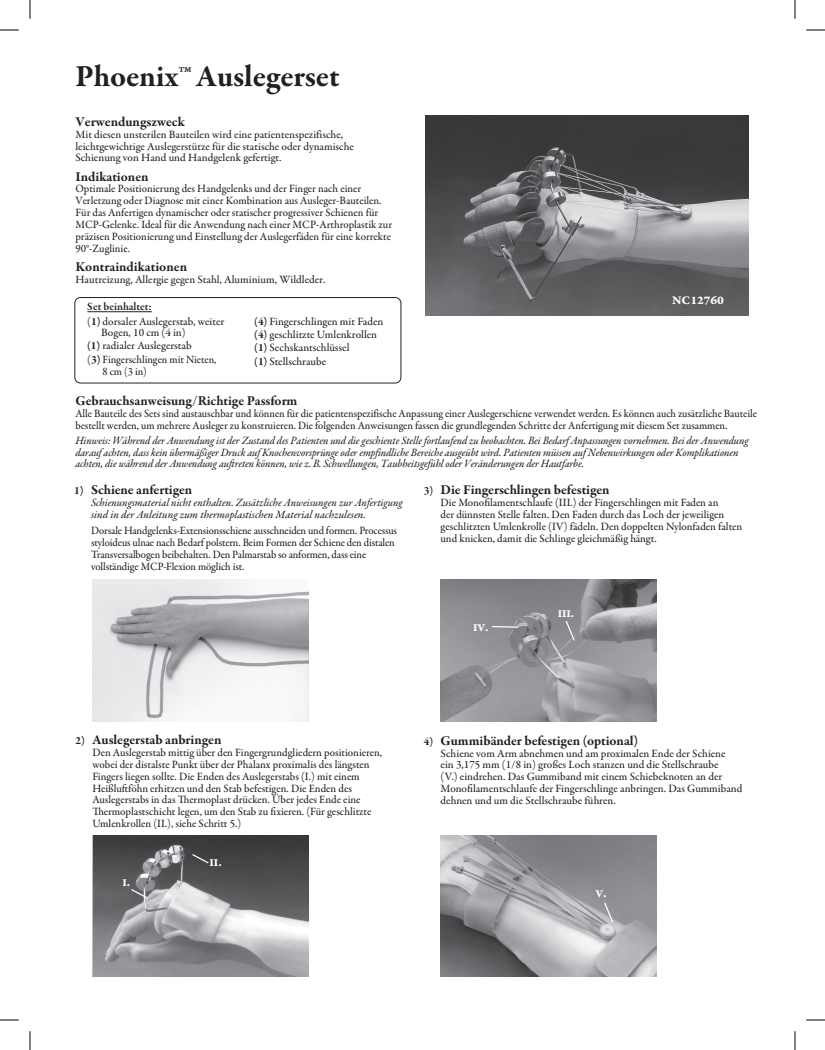
<style>
.page{position:relative;width:825px;height:1050px;background:#fff}
.page>*{position:absolute;margin:0;border:0;box-sizing:border-box;transform-origin:0 0}
.t1{font:700 31.25px "Garamond Premr Pro";letter-spacing:-.005em;color:#231f20}
.t2{font:700 13.75px "Garamond Premr Pro";letter-spacing:-.005em;color:#231f20}
.t3{font:12.5px "Garamond Premr Pro Bd Capt";letter-spacing:-.005em;color:#fff}
.t4{font:500 11.25px/11.9px "Garamond Premr Pro";color:#231f20}
.t5{font:11.25px/11.9px "Garamond Premr Pro Med It";letter-spacing:-.01em;color:#231f20;scale:.95 1}
.t6{font:500 11.25px/11.9px "Garamond Premr Pro";color:#231f20;scale:.95 1}
.t7{font:600 11.25px "Garamond Premr Pro";color:#231f20}
.t8{font:11.25px "Garamond Premr Pro Bd Capt";letter-spacing:-.005em;color:#fff}
.s1{font-weight:700}
.s2{font-size:11.25px}
</style>
<div class="page">
<div style="left:75px;top:297px;width:326px;height:86px;border:1px solid #231f20;border-radius:6px"></div>
<img style="left:426px;top:116px;width:322px;height:200px">
<img style="left:92px;top:580px;width:216px;height:141px">
<img style="left:440px;top:580px;width:216px;height:141px">
<img style="left:440px;top:835px;width:216px;height:141px">
<hr style="left:87px;top:311px;width:65px;height:1px;background:#231f20">
<svg style="left:565px;top:620px;width:11px;height:22px"></svg>
<svg style="left:491px;top:625px;width:28px;height:3px"></svg>
<img style="left:94px;top:835px;width:214px;height:141px">
<svg style="left:191px;top:853px;width:19px;height:11px"></svg>
<svg style="left:130px;top:888px;width:19px;height:11px"></svg>
<svg style="left:603px;top:902px;width:11px;height:21px"></svg>
<svg style="left:0;top:29px;width:19px;height:2px"></svg>
<svg style="left:806px;top:29px;width:19px;height:2px"></svg>
<svg style="left:0;top:1019px;width:19px;height:2px"></svg>
<svg style="left:806px;top:1019px;width:19px;height:2px"></svg>
<svg style="left:29px;top:0;width:2px;height:19px"></svg>
<svg style="left:29px;top:1031px;width:2px;height:19px"></svg>
<svg style="left:794px;top:0;width:2px;height:19px"></svg>
<svg style="left:794px;top:1031px;width:2px;height:19px"></svg>
<h1 class="t1" style="left:75px;top:57px;width:266px">Phoenix™ Auslegerset</h1>
<p class="t2" style="left:75px;top:113px;width:111px">Verwendungszweck</p>
<p class="t4" style="left:75px;top:128px;width:280px">Mit diesen unsterilen Bauteilen wird eine patientenspezifische, leichtgewichtige Auslegerstütze für die statische oder dynamische<br>Schienung von Hand und Handgelenk gefertigt.</p>
<p class="t2" style="left:75px;top:168px;width:75px">Indikationen</p>
<p class="t4" style="left:75px;top:183px;width:318px">Optimale Positionierung des Handgelenks und der Finger nach einer Verletzung oder Diagnose mit einer Kombination aus Ausleger-Bauteilen.<br>Für das Anfertigen dynamischer oder statischer progressiver Schienen für MCP-Gelenke. Ideal für die Anwendung nach einer MCP-Arthroplastik zur präzisen Positionierung und Einstellung der Auslegerfäden für eine korrekte 90°-Zuglinie.</p>
<p class="t2" style="left:75px;top:258px;width:113px">Kontraindikationen</p>
<p class="t4" style="left:75px;top:274px;width:252px">Hautreizung, Allergie gegen Stahl, Aluminium, Wildleder.</p>
<p class="t7" style="left:87px;top:300px;width:66px">Set beinhaltet:</p>
<p class="t4" style="left:101px;top:316px;width:125px;line-height:11.2px;text-indent:-14px">(<span class="s1">1)</span> dorsaler Auslegerstab, weiter<br>Bogen, 10 cm (4 in)</p>
<p class="t4" style="left:87px;top:340px;width:106px"><span class="s1">(1)</span> radialer Auslegerstab</p>
<p class="t4" style="left:87px;top:353px;width:131px">(<span class="s1">3)</span> Fingerschlingen mit Nieten,</p>
<p class="t6" style="left:102px;top:366px;width:48px">8 cm (3 in)</p>
<p class="t4" style="left:254px;top:315px;width:130px;line-height:13.4px"><span class="s1">(4)</span> Fingerschlingen mit Faden <span class="s1">(4)</span> geschlitzte Umlenkrollen <span class="s1">(1)</span> Sechskantschlüssel<br><span class="s1">(1)</span> Stellschraube</p>
<p class="t3" style="left:672px;top:293px;width:53px">NC12760</p>
<p class="t2" style="left:75px;top:393px;width:224px">Gebrauchsanweisung/Richtige Passform</p>
<p class="t6" style="left:75px;top:408px;width:719px">Alle Bauteile des Sets sind austauschbar und können für die patientenspezifische Anpassung einer Auslegerschiene verwendet werden. Es können auch zusätzliche Bauteile bestellt werden, um mehrere Ausleger zu konstruieren. Die folgenden Anweisungen fassen die grundlegenden Schritte der Anfertigung mit diesem Set zusammen.</p>
<p class="t5" style="left:75px;top:435px;width:710px">Hinweis: Während der Anwendung ist der Zustand des Patienten und die geschiente Stelle fortlaufend zu beobachten. Bei Bedarf Anpassungen vornehmen. Bei der Anwendung darauf achten, dass kein übermäßiger Druck auf Knochenvorsprünge oder empfindliche Bereiche ausgeübt wird. Patienten müssen auf Nebenwirkungen oder Komplikationen achten, die während der Anwendung auftreten können, wie z. B. Schwellungen, Taubheitsgefühl oder Veränderungen der Hautfarbe.</p>
<p class="t2" style="left:74px;top:481px;width:120px"><span class="s2">1)</span> Schiene anfertigen</p>
<p class="t5" style="left:91px;top:497px;width:329px">Schienungsmaterial nicht enthalten. Zusätzliche Anweisungen zur Anfertigung sind in der Anleitung zum thermoplastischen Material nachzulesen.</p>
<p class="t6" style="left:91px;top:525px;width:324px">Dorsale Handgelenks-Extensionsschiene ausschneiden und formen. Processus styloideus ulnae nach Bedarf polstern. Beim Formen der Schiene den distalen Transversalbogen beibehalten. Den Palmarstab so anformen, dass eine vollständige MCP-Flexion möglich ist.</p>
<p class="t2" style="left:424px;top:481px;width:187px"><span class="s2">3)</span> Die Fingerschlingen befestigen</p>
<p class="t4" style="left:441px;top:497px;width:303px">Die Monofilamentschlaufe (III.) der Fingerschlingen mit Faden an<br>der dünnsten Stelle falten. Den Faden durch das Loch der jeweiligen geschlitzten Umlenkrolle (IV) fädeln. Den doppelten Nylonfaden falten und knicken, damit die Schlinge gleichmäßig hängt.</p>
<p class="t2" style="left:75px;top:731px;width:147px"><span class="s2">2)</span> Auslegerstab anbringen</p>
<p class="t4" style="left:92px;top:747px;width:291px">Den Auslegerstab mittig über den Fingergrundgliedern positionieren, wobei der distalste Punkt über der Phalanx proximalis des längsten Fingers liegen sollte. Die Enden des Auslegerstabs (I.) mit einem Heißluftföhn erhitzen und den Stab befestigen. Die Enden des Auslegerstabs in das Thermoplast drücken. Über jedes Ende eine Thermoplastschicht legen, um den Stab zu fixieren. (Für geschlitzte Umlenkrollen (II.), siehe Schritt 5.)</p>
<p class="t8" style="left:123px;top:875px;width:9px">I.</p>
<p class="t8" style="left:210px;top:855px;width:14px">II.</p>
<p class="t8" style="left:473px;top:620px;width:17px">IV.</p>
<p class="t8" style="left:558px;top:606px;width:18px">III.</p>
<p class="t2" style="left:424px;top:732px;width:216px"><span class="s2">4)</span> Gummibänder befestigen (optional)</p>
<p class="t4" style="left:441px;top:747px;width:303px">Schiene vom Arm abnehmen und am proximalen Ende der Schiene<br>ein 3,175 mm (1/8 in) großes Loch stanzen und die Stellschraube<br>(V.) eindrehen. Das Gummiband mit einem Schiebeknoten an der Monofilamentschlaufe der Fingerschlinge anbringen. Das Gummiband dehnen und um die Stellschraube führen.</p>
<p class="t8" style="left:596px;top:886px;width:13px">V.</p>
</div>
